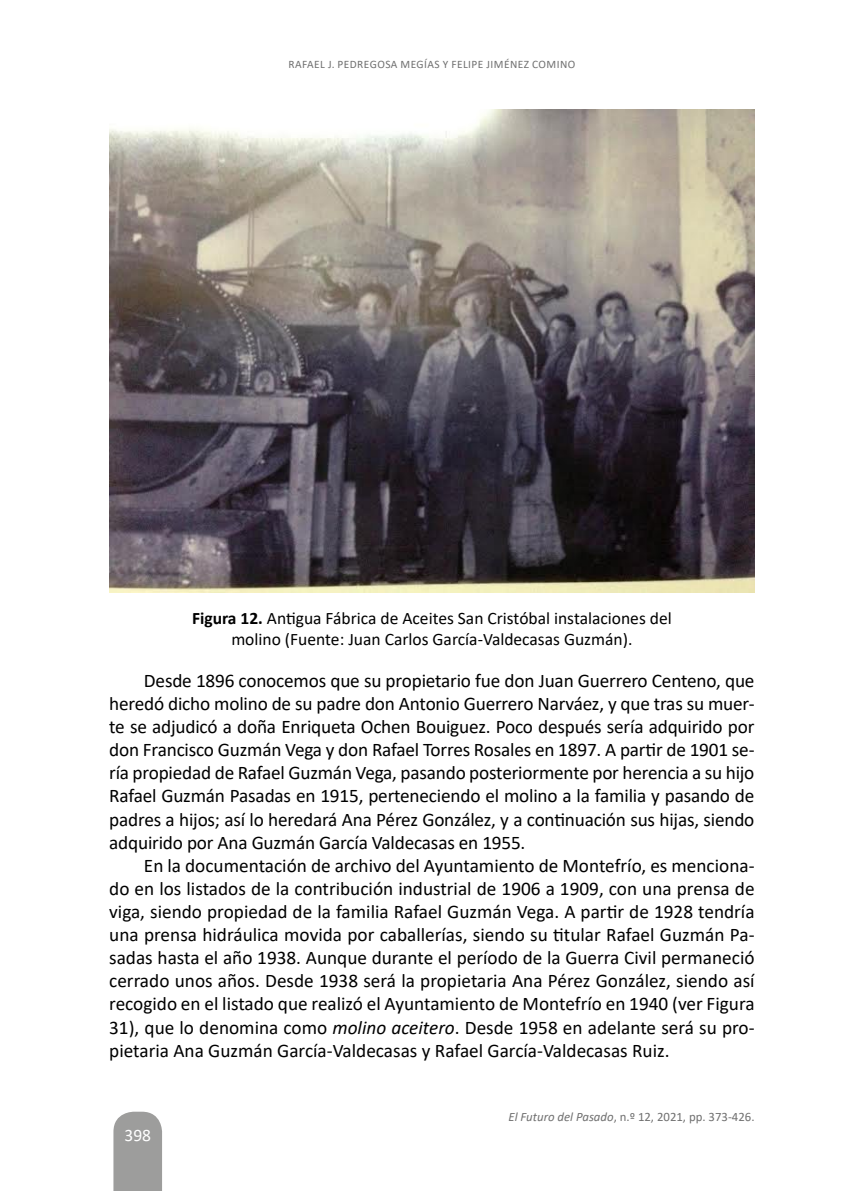
<style>
.page{position:relative;width:844px;height:1191px;background:#fff}
.page>*{position:absolute;margin:0;border:0;box-sizing:border-box;transform-origin:0 0}
.Cuerpo_de_texto{font:19.25px/23.1px "Calibri";letter-spacing:-.01em;color:#000;text-align:justify}
.pie_img_tabla{font:17.5px/21px "Calibri";color:#000;text-align:center}
.t1{font:17.5px "Calibri";color:#fff}
.t2{font:12.78px "Calibri";color:#707070}
.t3{font:11.38px "Calibri";letter-spacing:.04em;color:#707070}
.s1{font-weight:700}
.s2{font-style:italic}
</style>
<div class="page">
<svg style="left:113px;top:1111px;width:49px;height:80px"></svg>
<img style="left:109px;top:109px;width:645px;height:484px">
<p class="t3" style="left:288px;top:56px;width:288px">RAFAEL J. PEDREGOSA MEGÍAS Y FELIPE JIMÉNEZ COMINO</p>
<p class="pie_img_tabla" style="left:192px;top:607px;width:481px"><span class="s1">Figura 12.</span> Antigua Fábrica de Aceites San Cristóbal instalaciones del molino (Fuente: Juan Carlos García-Valdecasas Guzmán).</p>
<p class="Cuerpo_de_texto" style="left:109px;top:668px;width:646px;text-indent:35px">Desde 1896 conocemos que su propietario fue don Juan Guerrero Centeno, que heredó dicho molino de su padre don Antonio Guerrero Narváez, y que tras su muer&shy;te se adjudicó a doña Enriqueta Ochen Bouiguez. Poco después sería adquirido por don Francisco Guzmán Vega y don Rafael Torres Rosales en 1897. A partir de 1901 se&shy;ría propiedad de Rafael Guzmán Vega, pasando posteriormente por herencia a su hijo Rafael Guzmán Pasadas en 1915, perteneciendo el molino a la familia y pasando de padres a hijos; así lo heredará Ana Pérez González, y a continuación sus hijas, siendo adquirido por Ana Guzmán García Valdecasas en 1955.</p>
<p class="Cuerpo_de_texto" style="left:109px;top:853px;width:646px;text-indent:35px">En la documentación de archivo del Ayuntamiento de Montefrío, es menciona&shy;do en los listados de la contribución industrial de 1906 a 1909, con una prensa de viga, siendo propiedad de la familia Rafael Guzmán Vega. A partir de 1928 tendría una prensa hidráulica movida por caballerías, siendo su titular Rafael Guzmán Pa&shy;sadas hasta el año 1938. Aunque durante el período de la Guerra Civil permaneció cerrado unos años. Desde 1938 será la propietaria Ana Pérez González, siendo así recogido en el listado que realizó el Ayuntamiento de Montefrío en 1940 (ver Figura 31), que lo denomina como <span class="s2">molino aceitero</span>. Desde 1958 en adelante será su pro&shy;pietaria Ana Guzmán García-Valdecasas y Rafael García-Valdecasas Ruiz.</p>
<p class="t1" style="left:124px;top:1123px;width:28px">398</p>
<p class="t2" style="left:508px;top:1107px;width:247px"><span class="s2">El Futuro del Pasado</span>, n.º 12, 2021, pp. 373-426.</p>
</div>
